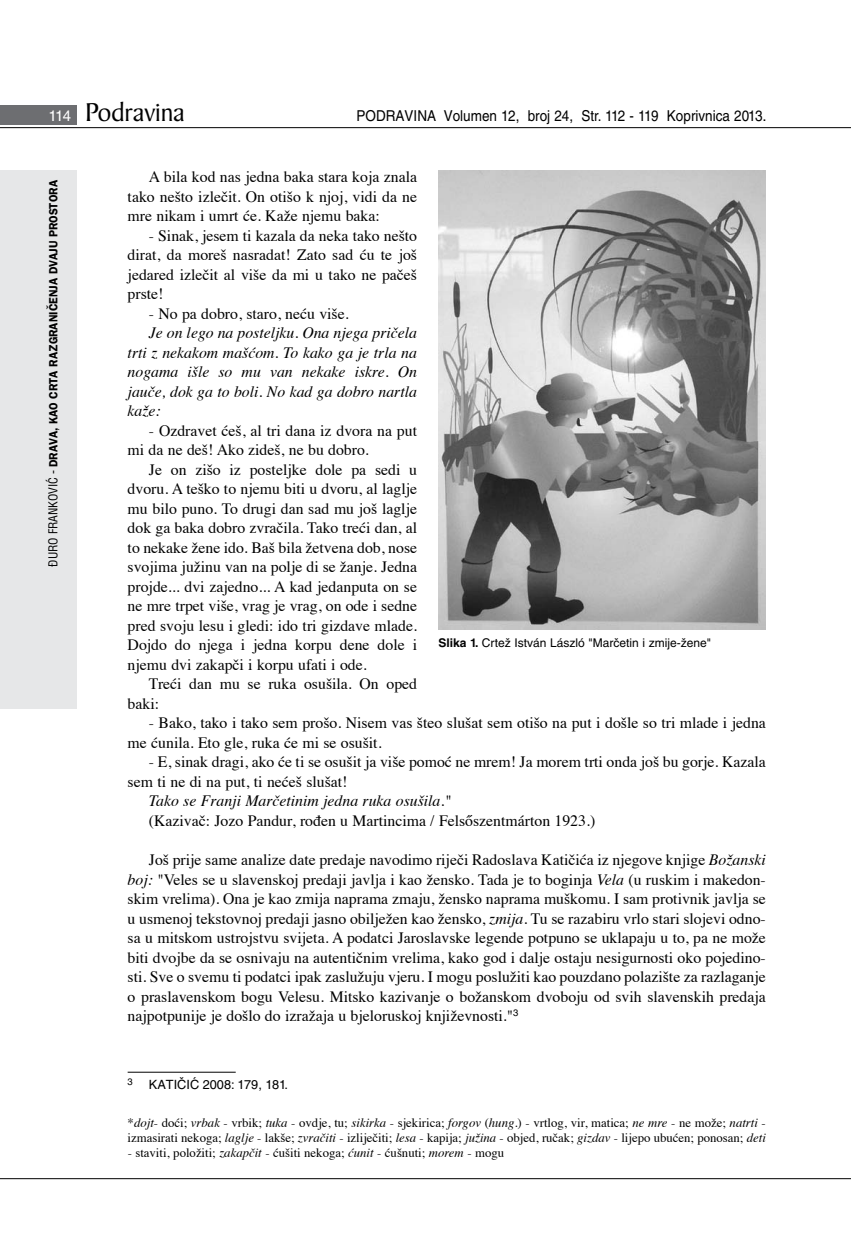
<style>
.page{position:relative;width:851px;height:1234px;background:#fff}
.page>*{position:absolute;margin:0;border:0;box-sizing:border-box;transform-origin:0 0}
.t1{font:27.6px "Baker Signet BT";color:#000}
.t2{font:15.75px/19.5px "Times";color:#000;text-align:justify}
.t3{font:italic 15.75px/19.5px "Times";color:#000;text-align:justify}
.t4{font:15px "Helvetica LT Skin 29";color:#000;scale:.9 1}
.t5{font:12.75px/15.3px "Times";color:#000}
.t6{font:12.75px "Helvetica LT Skin 29";color:#000}
.t7{font:600 12px "ITC Franklin Gothic Skin 29";letter-spacing:-.005em;color:#000;scale:.95 1}
.t8{font:12px "Helvetica LT Skin 29";color:#000}
.t9{font:9.45px "Helvetica LT Skin 29";color:#000}
.s1{font-family:"Helvetica LT Skin 29";font-size:15px;color:#fff}
.s2{font-family:"Helvetica LT Skin 29";font-weight:400;font-stretch:condensed}
.s3{font-style:italic}
.s4{font-weight:700}
</style>
<div class="page">
<div style="left:0;top:170px;width:77px;height:538px;background:#e6e7e8"></div>
<div style="left:0;top:105px;width:77px;height:19px;background:#6d6e71"></div>
<hr style="left:0;top:127px;width:850px;height:1px;background:#000">
<hr style="left:0;top:1177px;width:850px;height:1px;background:#000">
<hr style="left:128px;top:1071px;width:108px;height:1px;background:#000">
<img style="left:438px;top:170px;width:327px;height:459px">
<h1 class="t1" style="left:49px;top:95px;width:137px"><span class="s1">114</span> Podravina</h1>
<p class="t4" style="left:356px;top:107px;width:457px">PODRAVINA Volumen 12, broj 24, Str. 112 - 119 Koprivnica 2013.</p>
<p class="t7" style="left:46px;top:566px;width:408px;rotate:-90deg"><span class="s2">Đuro FRANKOVI Ć -</span> DRAVA, KAO CRTA RAZGRANIČENJA DVAJU PROSTORA</p>
<p class="t2" style="left:128px;top:166px;width:291px;text-indent:21px">A bila kod nas jedna baka stara koja znala tako nešto izlečit. On otišo k njoj, vidi da ne mre nikam i umrt će. Kaže njemu baka:</p>
<p class="t2" style="left:128px;top:224px;width:291px;text-indent:21px">- Sinak, jesem ti kazala da neka tako nešto dirat, da moreš nasradat! Zato sad ću te još jedared izlečit al više da mi u tako ne pačeš prste!</p>
<p class="t2" style="left:149px;top:302px;width:201px">- No pa dobro, staro, neću više.</p>
<p class="t3" style="left:128px;top:322px;width:291px;text-indent:21px">Je on lego na posteljku. Ona njega pričela trti z nekakom mašćom. To kako ga je trla na nogama išle so mu van nekake iskre. On jauče, dok ga to boli. No kad ga dobro nartla kaže:</p>
<p class="t2" style="left:128px;top:419px;width:291px;text-indent:21px">- Ozdravet ćeš, al tri dana iz dvora na put mi da ne deš! Ako zideš, ne bu dobro.</p>
<p class="t2" style="left:128px;top:458px;width:291px;text-indent:21px">Je on zišo iz posteljke dole pa sedi u dvoru. A teško to njemu biti u dvoru, al laglje mu bilo puno. To drugi dan sad mu još laglje dok ga baka dobro zvračila. Tako treći dan, al to nekake žene ido. Baš bila žetvena dob, nose svojima južinu van na polje di se žanje. Jedna projde... dvi zajedno... A kad jedanputa on se ne mre trpet više, vrag je vrag, on ode i sedne pred svoju lesu i gledi: ido tri gizdave mlade.<br>Dojdo do njega i jedna korpu dene dole i njemu dvi zakapči i korpu ufati i ode.</p>
<p class="t2" style="left:128px;top:672px;width:291px;text-indent:21px">Treći dan mu se ruka osušila. On oped baki:</p>
<p class="t2" style="left:128px;top:711px;width:639px;text-indent:21px">- Bako, tako i tako sem prošo. Nisem vas šteo slušat sem otišo na put i došle so tri mlade i jedna me ćunila. Eto gle, ruka će mi se osušit.</p>
<p class="t2" style="left:128px;top:750px;width:639px;text-indent:21px">- E, sinak dragi, ako će ti se osušit ja više pomoć ne mrem! Ja morem trti onda još bu gorje. Kazala sem ti ne di na put, ti nećeš slušat!</p>
<p class="t3" style="left:149px;top:790px;width:303px">Tako se Franji Marčetinim jedna ruka osušila."</p>
<p class="t2" style="left:149px;top:809px;width:448px">(Kazivač: Jozo Pandur, rođen u Martincima / Felsőszentmárton 1923.)</p>
<p class="t2" style="left:128px;top:848px;width:639px;text-indent:21px">Još prije same analize date predaje navodimo riječi Radoslava Katičića iz njegove knjige <span class="s3">Božanski boj:</span> "Veles se u slavenskoj predaji javlja i kao žensko. Tada je to boginja <span class="s3">Vela</span> (u ruskim i makedon&shy;skim vrelima). Ona je kao zmija naprama zmaju, žensko naprama muškomu. I sam protivnik javlja se u usmenoj tekstovnoj predaji jasno obilježen kao žensko, <span class="s3">zmija</span>. Tu se razabiru vrlo stari slojevi odno&shy;sa u mitskom ustrojstvu svijeta. A podatci Jaroslavske legende potpuno se uklapaju u to, pa ne može biti dvojbe da se osnivaju na autentičnim vrelima, kako god i dalje ostaju nesigurnosti oko pojedino&shy;sti. Sve o svemu ti podatci ipak zaslužuju vjeru. I mogu poslužiti kao pouzdano polazište za razlaganje o praslavenskom bogu Velesu. Mitsko kazivanje o božanskom dvoboju od svih slavenskih predaja najpotpunije je došlo do izražaja u bjeloruskoj književnosti."<sup>3</sup></p>
<p class="t8" style="left:438px;top:635px;width:274px"><span class="s4">Slika 1.</span> Crtež István László "Marčetin i zmije-žene"</p>
<p class="t9" style="left:128px;top:1075px;width:7px">3</p>
<p class="t6" style="left:149px;top:1077px;width:140px">KATIČIĆ 2008: 179, 181.</p>
<p class="t5" style="left:128px;top:1113px;width:639px">*<span class="s3">dojt</span>- doći; <span class="s3">vrbak</span> - vrbik; <span class="s3">tuka</span> - ovdje, tu; <span class="s3">sikirka</span> - sjekirica; <span class="s3">forgov</span> (<span class="s3">hung</span>.) - vrtlog, vir, matica; <span class="s3">ne mre</span> - ne može; <span class="s3">natrti</span> - izmasirati nekoga; <span class="s3">laglje</span> - lakše; <span class="s3">zvračiti</span> - izliječiti; <span class="s3">lesa</span> - kapija; <span class="s3">južina</span> - objed, ručak; <span class="s3">gizdav</span> - lijepo ubućen; ponosan; <span class="s3">deti</span></p>
<p class="t5" style="left:128px;top:1144px;width:378px">- staviti, položiti; <span class="s3">zakapčit</span> - ćušiti nekoga; <span class="s3">ćunit</span> - ćušnuti; <span class="s3">morem</span> - mogu</p>
</div>
